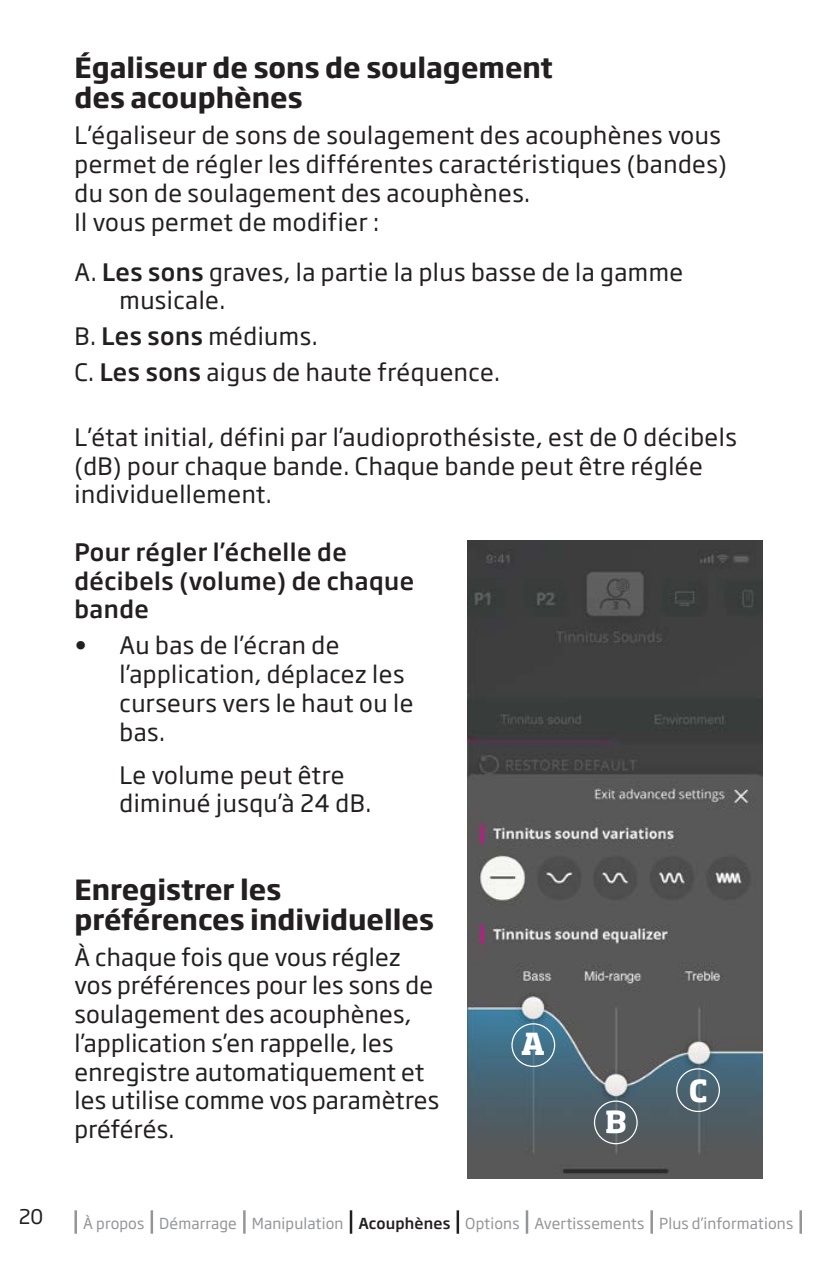
<style>
.page{position:relative;width:837px;height:1262px;background:#fff}
.page>*{position:absolute;margin:0;border:0;box-sizing:border-box;transform-origin:0 0}
.t1{font:700 30px "Soho Pro";color:#fff}
.t2{font:700 27.5px/30px "Soho Gothic Pro";color:#231f20}
.t3{font:23.75px/28.8px "Soho Gothic Pro";letter-spacing:.02em;color:#231f20}
.t4{font:500 23.75px/28.8px "Soho Gothic Pro";letter-spacing:.02em;color:#231f20}
.t5{font:20px "Soho Gothic Pro";color:#231f20}
.t6{font:15px "Soho Gothic Pro";letter-spacing:.01em;color:#939598}
.s1{font-weight:500}
.s2{font-weight:500;color:#231f20}
</style>
<div class="page">
<hr style="left:74px;top:1210px;width:3px;height:23px;background:#939598">
<hr style="left:150px;top:1210px;width:3px;height:23px;background:#939598">
<hr style="left:243px;top:1210px;width:2px;height:23px;background:#939598">
<hr style="left:349px;top:1210px;width:3px;height:23px;background:#231f20">
<hr style="left:456px;top:1210px;width:3px;height:23px;background:#231f20">
<hr style="left:525px;top:1210px;width:3px;height:23px;background:#939598">
<hr style="left:650px;top:1210px;width:2px;height:23px;background:#939598">
<hr style="left:799px;top:1210px;width:2px;height:23px;background:#939598">
<img style="left:467px;top:540px;width:295px;height:638px">
<div style="left:593px;top:1100px;width:44px;height:44px;border:1px solid #fff;border-radius:50%"></div>
<div style="left:511px;top:1023px;width:44px;height:44px;border:1px solid #fff;border-radius:50%"></div>
<div style="left:676px;top:1068px;width:43px;height:44px;border:1px solid #fff;border-radius:50%"></div>
<p class="t2" style="left:74px;top:51px;width:479px">Égaliseur de sons de soulagement des acouphènes</p>
<p class="t3" style="left:74px;top:120px;width:653px">L’égaliseur de sons de soulagement des acouphènes vous permet de régler les différentes caractéristiques (bandes) du son de soulagement des acouphènes.<br>Il vous permet de modifier :</p>
<p class="t3" style="left:119px;top:256px;width:565px;text-indent:-45px">A. <span class="s1">Les sons</span> graves, la partie la plus basse de la gamme musicale.</p>
<p class="t3" style="left:74px;top:317px;width:427px;line-height:35.8px">B. <span class="s1">Les sons</span> médiums.<br>C. <span class="s1">Les sons</span> aigus de haute fréquence.</p>
<p class="t3" style="left:74px;top:421px;width:663px">L’état initial, défini par l’audioprothésiste, est de 0 décibels (dB) pour chaque bande. Chaque bande peut être réglée individuellement.</p>
<p class="t4" style="left:74px;top:536px;width:341px">Pour régler l’échelle de décibels (volume) de chaque bande</p>
<p class="t3" style="left:119px;top:630px;width:295px;text-indent:-45px">• Au bas de l’écran de l’application, déplacez les curseurs vers le haut ou le bas.</p>
<p class="t3" style="left:119px;top:759px;width:253px">Le volume peut être diminué jusqu’à 24 dB.</p>
<p class="t2" style="left:74px;top:872px;width:361px">Enregistrer les préférences individuelles</p>
<p class="t3" style="left:74px;top:941px;width:366px">À chaque fois que vous réglez vos préférences pour les sons de soulagement des acouphènes, l’application s’en rappelle, les enregistre automatiquement et les utilise comme vos paramètres préférés.</p>
<p class="t1" style="left:520px;top:1022px;width:26px">A</p>
<p class="t1" style="left:605px;top:1100px;width:23px">B</p>
<p class="t1" style="left:688px;top:1069px;width:20px">C</p>
<p class="t5" style="left:19px;top:1201px;width:26px">20</p>
<p class="t6" style="left:83px;top:1211px;width:711px">À propos Démarrage Manipulation <span class="s2">Acouphènes</span> Options Avertissements Plus d’informations</p>
</div>
